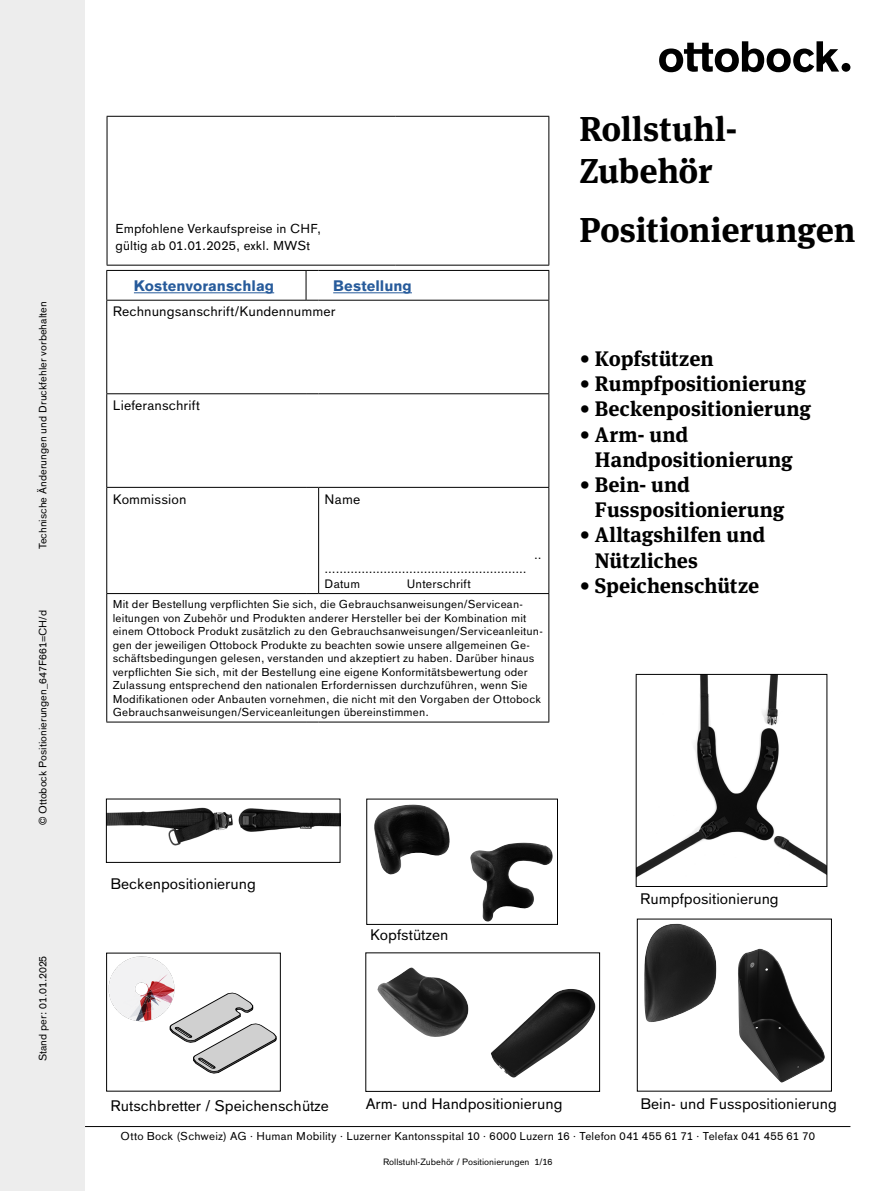
<style>
.page{position:relative;width:893px;height:1191px;background:#fff}
.page>*{position:absolute;margin:0;border:0;box-sizing:border-box;transform-origin:0 0}
.t1{font:700 34.5px/41.4px "OBO Serif";letter-spacing:-.005em;color:#000}
.t2{font:700 21px/25.2px "OBO Serif";color:#000}
.t3{font:15px "OBO Sans";color:#000}
.t4{font:700 15px "OBO Sans";letter-spacing:.005em;color:#275b9b}
.t5{font:13.5px "OBO Sans";letter-spacing:.005em;color:#000}
.t6{font:12.75px/16.5px "OBO Sans";letter-spacing:.01em;color:#000}
.t7{font:12px/14.4px "OBO Sans";letter-spacing:.01em;color:#000}
.t8{font:11.25px/13.5px "OBO Sans";letter-spacing:.015em;color:#000}
.t9{font:10.5px "OBO Sans";color:#000}
.t10{font:9px "OBO Sans";color:#000}
</style>
<div class="page">
<hr style="left:85px;top:1126px;width:765px;height:1px;background:#000">
<div style="left:0;top:0;width:85px;height:1191px;background:#ededed"></div>
<img style="left:374px;top:804px;width:76px;height:71px">
<img style="left:377px;top:967px;width:91px;height:70px">
<svg style="left:108px;top:264px;width:440px;height:1px"></svg>
<hr style="left:107px;top:116px;width:289px;height:1px;background:#000">
<hr style="left:107px;top:117px;width:1px;height:148px;background:#000">
<hr style="left:396px;top:116px;width:153px;height:1px;background:#000">
<hr style="left:548px;top:117px;width:1px;height:148px;background:#000">
<hr style="left:107px;top:265px;width:289px;height:1px;background:#000">
<hr style="left:396px;top:265px;width:153px;height:1px;background:#000">
<svg style="left:659px;top:41px;width:191px;height:31px"></svg>
<img style="left:644px;top:923px;width:73px;height:99px">
<div style="left:637px;top:918px;width:195px;height:173px;border:1px solid #000"></div>
<img style="left:738px;top:948px;width:87px;height:135px">
<img style="left:638px;top:676px;width:187px;height:201px">
<div style="left:636px;top:674px;width:191px;height:212px;border:1px solid #000"></div>
<img style="left:491px;top:989px;width:104px;height:88px">
<img style="left:470px;top:842px;width:65px;height:79px">
<div style="left:106px;top:952px;width:175px;height:139px;border:1px solid #000"></div>
<svg style="left:169px;top:992px;width:108px;height:82px"></svg>
<img style="left:108px;top:956px;width:67px;height:66px">
<img style="left:108px;top:807px;width:230px;height:39px">
<svg style="left:107px;top:271px;width:441px;height:450px"></svg>
<hr style="left:106px;top:270px;width:200px;height:1px;background:#000">
<svg style="left:106px;top:271px;width:1px;height:29px"></svg>
<hr style="left:319px;top:270px;width:230px;height:1px;background:#000">
<svg style="left:548px;top:271px;width:1px;height:29px"></svg>
<hr style="left:106px;top:300px;width:200px;height:1px;background:#000">
<hr style="left:106px;top:300px;width:1px;height:93px;background:#000">
<svg style="left:306px;top:270px;width:13px;height:31px"></svg>
<hr style="left:319px;top:300px;width:230px;height:1px;background:#000">
<hr style="left:548px;top:300px;width:1px;height:93px;background:#000">
<hr style="left:106px;top:393px;width:200px;height:1px;background:#000">
<hr style="left:106px;top:394px;width:1px;height:93px;background:#000">
<svg style="left:306px;top:393px;width:13px;height:1px"></svg>
<hr style="left:319px;top:393px;width:230px;height:1px;background:#000">
<hr style="left:548px;top:394px;width:1px;height:93px;background:#000">
<hr style="left:106px;top:487px;width:200px;height:1px;background:#000">
<hr style="left:106px;top:488px;width:1px;height:105px;background:#000">
<svg style="left:306px;top:487px;width:13px;height:1px"></svg>
<hr style="left:319px;top:487px;width:230px;height:1px;background:#000">
<hr style="left:318px;top:488px;width:1px;height:105px;background:#000">
<hr style="left:548px;top:488px;width:1px;height:105px;background:#000">
<hr style="left:106px;top:593px;width:200px;height:1px;background:#000">
<hr style="left:106px;top:594px;width:1px;height:127px;background:#000">
<svg style="left:306px;top:593px;width:13px;height:1px"></svg>
<hr style="left:319px;top:593px;width:230px;height:1px;background:#000">
<hr style="left:548px;top:594px;width:1px;height:127px;background:#000">
<hr style="left:106px;top:721px;width:200px;height:1px;background:#000">
<svg style="left:306px;top:721px;width:13px;height:1px"></svg>
<hr style="left:319px;top:721px;width:230px;height:1px;background:#000">
<hr style="left:134px;top:292px;width:140px;height:1px;background:#275b9b">
<hr style="left:333px;top:292px;width:79px;height:1px;background:#275b9b">
<p class="t9" style="left:37px;top:549px;width:250px;rotate:-90deg">Technische Änderungen und Druckfehler vorbehalten</p>
<p class="t9" style="left:37px;top:825px;width:217px;rotate:-90deg">© Ottobock Positionierungen_647F661=CH/d</p>
<p class="t9" style="left:37px;top:1061px;width:107px;rotate:-90deg">Stand per: 01.01.2025</p>
<h1 class="t1" style="left:579px;top:109px;width:160px">Rollstuhl-<br>Zubehör</h1>
<p class="t6" style="left:116px;top:221px;width:207px">Empfohlene Verkaufspreise in CHF, gültig ab 01.01.2025, exkl. MWSt</p>
<h1 class="t1" style="left:579px;top:209px;width:278px">Positionierungen</h1>
<h3 class="t4" style="left:134px;top:277px;width:142px">Kostenvoranschlag</h3>
<h3 class="t4" style="left:333px;top:277px;width:80px">Bestellung</h3>
<p class="t5" style="left:113px;top:304px;width:224px">Rechnungsanschrift/Kundennummer</p>
<p class="t5" style="left:113px;top:397px;width:89px">Lieferanschrift</p>
<p class="t5" style="left:113px;top:491px;width:75px">Kommission</p>
<p class="t5" style="left:325px;top:491px;width:37px">Name</p>
<p class="t7" style="left:534px;top:547px;width:9px">..</p>
<p class="t7" style="left:325px;top:562px;width:204px">.......................................................<br>Datum</p>
<p class="t7" style="left:407px;top:576px;width:66px">Unterschrift</p>
<p class="t8" style="left:113px;top:597px;width:432px">Mit der Bestellung verpflichten Sie sich, die Gebrauchsanweisungen/Servicean&shy;leitungen von Zubehör und Produkten anderer Hersteller bei der Kombination mit einem Ottobock Produkt zusätzlich zu den Gebrauchsanweisungen/Serviceanleitun&shy;gen der jeweiligen Ottobock Produkte zu beachten sowie unsere allgemeinen Ge&shy;schäftsbedingungen gelesen, verstanden und akzeptiert zu haben. Darüber hinaus verpflichten Sie sich, mit der Bestellung eine eigene Konformitätsbewertung oder Zulassung entsprechend den nationalen Erfordernissen durchzuführen, wenn Sie Modifikationen oder Anbauten vornehmen, die nicht mit den Vorgaben der Ottobock Gebrauchsanweisungen/Serviceanleitungen übereinstimmen.</p>
<h2 class="t2" style="left:579px;top:346px;width:136px">• Kopfstützen</h2>
<h2 class="t2" style="left:579px;top:371px;width:228px">• Rumpfpositionierung</h2>
<h2 class="t2" style="left:579px;top:396px;width:233px">• Beckenpositionierung</h2>
<h2 class="t2" style="left:595px;top:422px;width:199px;text-indent:-16px">• Arm- und<br>Handpositionierung</h2>
<h2 class="t2" style="left:595px;top:472px;width:191px;text-indent:-16px">• Bein- und<br>Fusspositionierung</h2>
<h2 class="t2" style="left:595px;top:522px;width:172px;text-indent:-16px">• Alltagshilfen und<br>Nützliches</h2>
<h2 class="t2" style="left:579px;top:573px;width:181px">• Speichenschütze</h2>
<h3 class="t3" style="left:111px;top:874px;width:147px">Beckenpositionierung</h3>
<h3 class="t3" style="left:370px;top:926px;width:80px">Kopfstützen</h3>
<h3 class="t3" style="left:640px;top:890px;width:140px">Rumpfpositionierung</h3>
<h3 class="t3" style="left:366px;top:1094px;width:198px">Arm- und Handpositionierung</h3>
<h3 class="t3" style="left:111px;top:1096px;width:220px">Rutschbretter / Speichenschütze</h3>
<h3 class="t3" style="left:641px;top:1095px;width:198px">Bein- und Fusspositionierung</h3>
<p class="t8" style="left:121px;top:1129px;width:696px">Otto Bock (Schweiz) AG · Human Mobility · Luzerner Kantonsspital 10 · 6000 Luzern 16 · Telefon 041 455 61 71 · Telefax 041 455 61 70</p>
<p class="t10" style="left:383px;top:1156px;width:171px">Rollstuhl-Zubehör / Positionierungen 1/16</p>
</div>
